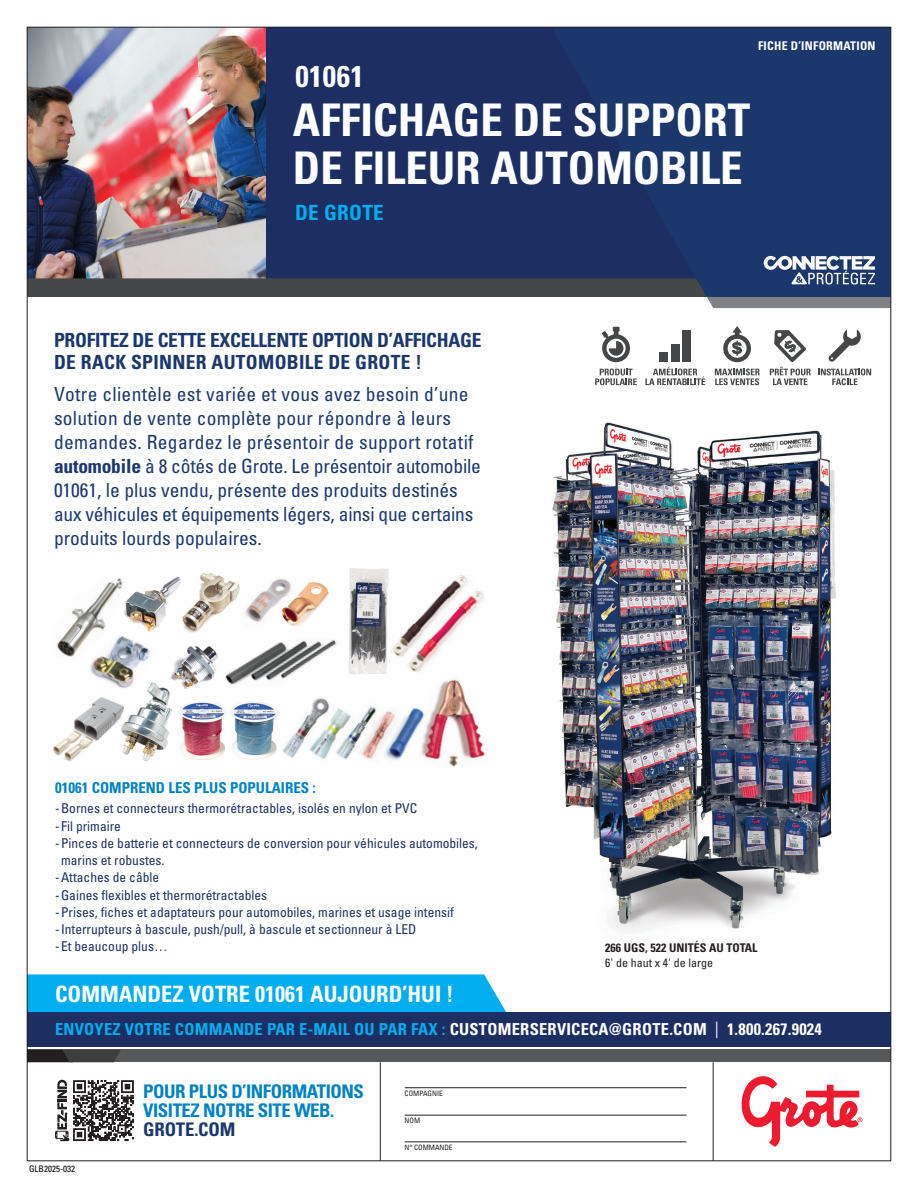
<style>
.page{position:relative;width:918px;height:1188px;background:#fff}
.page>*{position:absolute;margin:0;border:0;box-sizing:border-box;transform-origin:0 0}
.t1{font:700 condensed 45px/48px "Univers LT Std";color:#fff}
.t2{font:700 condensed 30px "Univers LT Std";letter-spacing:.015em;color:#fff}
.t3{font:700 condensed 22.5px "Univers LT Std";color:#fff}
.t4{font:700 condensed 21px "Univers LT Std";letter-spacing:.015em;color:#00aeef}
.t5{font:condensed 19.5px/24px "Univers LT Std";color:#1b376c}
.t6{font:700 condensed 19.5px/22.5px "Univers LT Std";letter-spacing:-.015em;color:#1b376c}
.t7{font:700 condensed 18.75px/18.8px "Univers LT Std";letter-spacing:-.025em;color:#0082c3}
.t8{font:700 condensed 18.75px "Univers LT Std";letter-spacing:-.01em;color:#1b376c}
.t9{font:700 condensed 16.5px "Univers LT Std";letter-spacing:.015em;color:#fff}
.t10{font:700 condensed 15px "Univers LT Std";color:#0082c3}
.t11{font:condensed 13.5px/17.2px "Univers LT Std";color:#1d2f62}
.t12{font:700 condensed 12px "Univers LT Std";color:#231f20}
.t13{font:700 condensed 12px "Univers LT Std";letter-spacing:.02em;color:#fff}
.t14{font:condensed 12px "Univers LT Std";color:#231f20}
.t15{font:condensed 9px "Univers LT Std";color:#000}
.t16{font:condensed 7.35px "Univers LT Std";color:#231f20}
.s1{font-weight:700}
.s2{color:#00aeef}
.s3{font-weight:400}
</style>
<div class="page">
<div style="left:266px;top:27px;width:625px;height:270px;background:#1d2f62"></div>
<div style="left:27px;top:1050px;width:864px;height:12px;background:#57585a"></div>
<svg style="left:29px;top:1050px;width:92px;height:12px"></svg>
<svg style="left:741px;top:1076px;width:121px;height:71px"></svg>
<hr style="left:405px;top:1087px;width:281px;height:1px;background:#231f20">
<hr style="left:405px;top:1115px;width:281px;height:1px;background:#231f20">
<hr style="left:405px;top:1142px;width:281px;height:1px;background:#231f20">
<div style="left:29px;top:974px;width:477px;height:38px;background:#00aeef"></div>
<img style="left:29px;top:29px;width:237px;height:227px">
<div style="left:27px;top:1012px;width:864px;height:35px;background:#1d2f62"></div>
<svg style="left:55px;top:1080px;width:79px;height:61px"></svg>
<img style="left:552px;top:422px;width:284px;height:511px">
<svg style="left:715px;top:369px;width:45px;height:16px"></svg>
<svg style="left:723px;top:326px;width:28px;height:36px"></svg>
<svg style="left:645px;top:367px;width:60px;height:18px"></svg>
<div style="left:659px;top:352px;width:9px;height:9px;background:#454647"></div>
<div style="left:671px;top:344px;width:9px;height:17px;background:#454647"></div>
<div style="left:683px;top:330px;width:8px;height:31px;background:#454647"></div>
<svg style="left:602px;top:327px;width:28px;height:35px"></svg>
<svg style="left:595px;top:369px;width:42px;height:16px"></svg>
<svg style="left:770px;top:330px;width:41px;height:55px"></svg>
<svg style="left:818px;top:369px;width:53px;height:16px"></svg>
<svg style="left:828px;top:329px;width:33px;height:33px"></svg>
<img style="left:295px;top:640px;width:42px;height:32px">
<img style="left:295px;top:582px;width:34px;height:44px">
<img style="left:57px;top:572px;width:238px;height:190px">
<img style="left:53px;top:695px;width:71px;height:67px">
<img style="left:392px;top:575px;width:76px;height:82px">
<img style="left:401px;top:588px;width:83px;height:84px">
<img style="left:348px;top:568px;width:41px;height:106px">
<svg style="left:381px;top:708px;width:37px;height:53px"></svg>
<img style="left:418px;top:679px;width:67px;height:88px">
<img style="left:278px;top:692px;width:51px;height:69px">
<img style="left:357px;top:706px;width:24px;height:54px">
<img style="left:368px;top:708px;width:16px;height:25px">
<img style="left:307px;top:704px;width:50px;height:57px">
<img style="left:169px;top:644px;width:49px;height:45px">
<img style="left:229px;top:700px;width:51px;height:62px">
<img style="left:175px;top:699px;width:52px;height:63px">
<svg style="left:29px;top:256px;width:860px;height:52px"></svg>
<hr style="left:713px;top:1062px;width:1px;height:99px;background:#231f20">
<hr style="left:380px;top:1062px;width:1px;height:99px;background:#231f20">
<h2 class="t2" style="left:295px;top:58px;width:70px">01061</h2>
<h1 class="t1" style="left:293px;top:96px;width:459px">AFFICHAGE DE SUPPORT<br>DE FILEUR AUTOMOBILE</h1>
<h3 class="t4" style="left:295px;top:199px;width:90px">DE GROTE</h3>
<p class="t13" style="left:758px;top:38px;width:119px">FICHE D’INFORMATION</p>
<h3 class="t6" style="left:54px;top:329px;width:429px">PROFITEZ DE CETTE EXCELLENTE OPTION D’AFFICHAGE<br>DE RACK SPINNER AUTOMOBILE DE GROTE !</h3>
<p class="t5" style="left:54px;top:382px;width:429px">Votre clientèle est variée et vous avez besoin d’une solution de vente complète pour répondre à leurs demandes. Regardez le présentoir de support rotatif <span class="s1">automobile</span> à 8 côtés de Grote. Le présentoir automobile 01061, le plus vendu, présente des produits destinés aux véhicules et équipements légers, ainsi que certains produits lourds populaires.</p>
<p class="t10" style="left:55px;top:778px;width:262px">01061 COMPREND LES PLUS POPULAIRES :</p>
<p class="t11" style="left:55px;top:800px;width:364px">- Bornes et connecteurs thermorétractables, isolés en nylon et PVC</p>
<p class="t11" style="left:55px;top:817px;width:67px">- Fil primaire</p>
<p class="t11" style="left:61px;top:834px;width:418px;text-indent:-6px">- Pinces de batterie et connecteurs de conversion pour véhicules automobiles, marins et robustes.</p>
<p class="t11" style="left:55px;top:869px;width:106px">- Attaches de câble</p>
<p class="t11" style="left:55px;top:886px;width:214px">- Gaines exibles et thermorétractables</p>
<p class="t11" style="left:55px;top:903px;width:400px">- Prises, ches et adaptateurs pour automobiles, marines et usage intensif</p>
<p class="t11" style="left:55px;top:921px;width:363px">- Interrupteurs à bascule, push/pull, à bascule et sectionneur à LED</p>
<p class="t11" style="left:55px;top:938px;width:114px">- Et beaucoup plus…</p>
<p class="t12" style="left:605px;top:940px;width:154px">266 UGS, 522 UNITÉS AU TOTAL</p>
<p class="t14" style="left:605px;top:955px;width:109px">6' de haut x 4' de large</p>
<h3 class="t3" style="left:55px;top:980px;width:400px">COMMANDEZ VOTRE 01061 AUJOURD’HUI !</h3>
<p class="t9" style="left:55px;top:1019px;width:768px"><span class="s2">ENVOYEZ VOTRE COMMANDE PAR E-MAIL OU PAR FAX :</span> CUSTOMERSERVICECA@GROTE.COM <span class="s3">|</span> 1.800.267.9024</p>
<p class="t15" style="left:29px;top:1163px;width:47px">GLB2025-032</p>
<h3 class="t7" style="left:143px;top:1082px;width:222px">POUR PLUS D’INFORMATIONS<br>VISITEZ NOTRE SITE WEB.</h3>
<h3 class="t8" style="left:143px;top:1118px;width:94px">GROTE.COM</h3>
<p class="t16" style="left:405px;top:1089px;width:40px">COMPAGNIE</p>
<p class="t16" style="left:405px;top:1116px;width:17px">NOM</p>
<p class="t16" style="left:405px;top:1143px;width:50px">N° COMMANDE</p>
</div>
